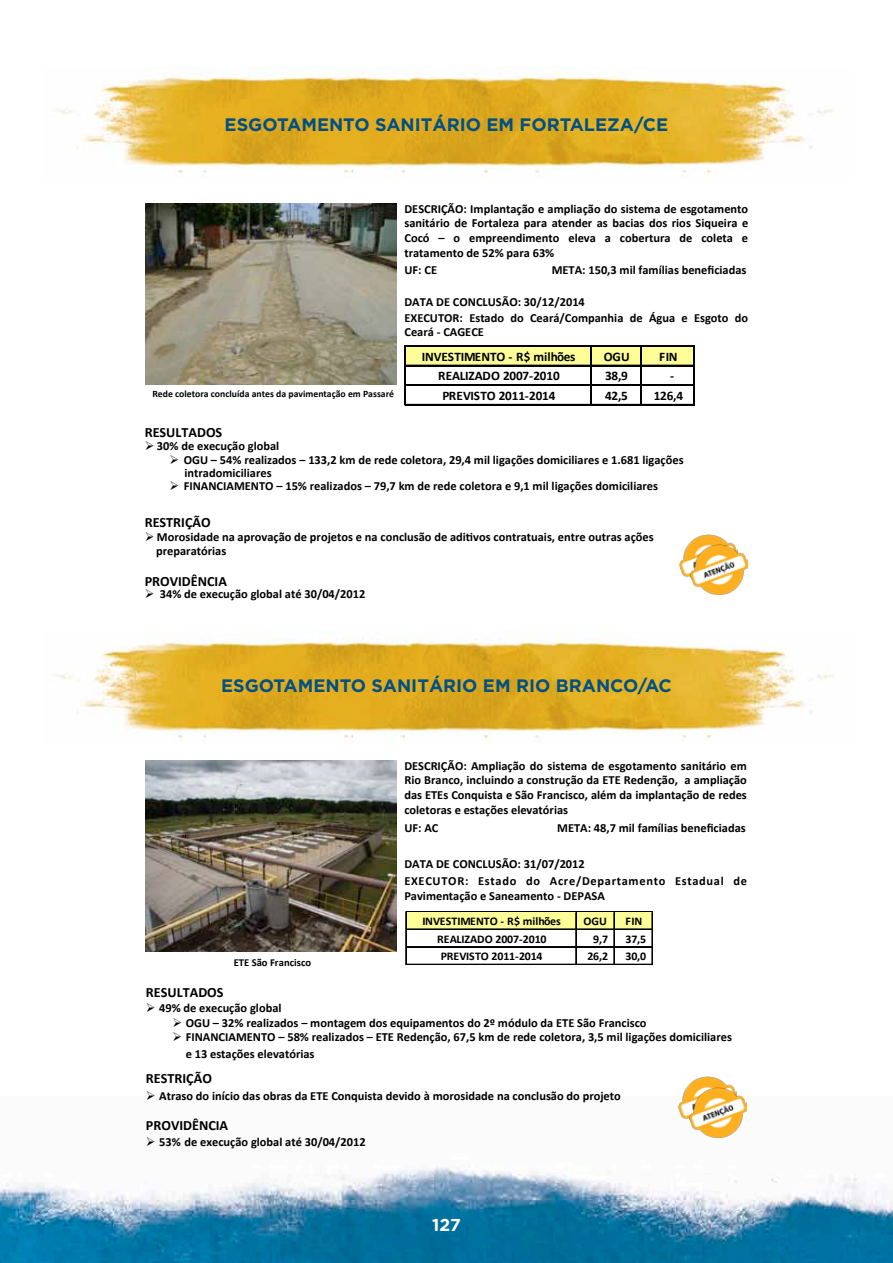
<style>
.page{position:relative;width:893px;height:1263px;background:#fff}
.page>*{position:absolute;margin:0;border:0;box-sizing:border-box;transform-origin:0 0}
.t1{font:700 18px "Gotham";color:#005085}
.t2{font:700 17.25px "Gotham";color:#fff}
.t3{font:700 14.1px "Calibri";color:#000}
.t4{font:700 13.05px "Calibri";letter-spacing:-.015em;color:#000}
.t5{font:700 12.45px/14.7px "Calibri";color:#000}
.t6{font:700 12.45px/17.7px "Calibri";letter-spacing:.055em;color:#000}
.t7{font:700 11.7px "Calibri";letter-spacing:-.015em;color:#000}
.t8{font:700 10.65px "Calibri";color:#000}
.t9{font:700 9.75px "Calibri";color:#000}
</style>
<div class="page">
<img style="left:0;top:1137px;width:893px;height:126px">
<img style="left:58px;top:72px;width:776px;height:107px">
<img style="left:58px;top:637px;width:776px;height:107px">
<div style="left:407px;top:912px;width:246px;height:18px;background:#fefe98"></div>
<hr style="left:407px;top:911px;width:246px;height:1px;background:#000">
<hr style="left:407px;top:928px;width:246px;height:1px;background:#000">
<hr style="left:407px;top:929px;width:246px;height:1px;background:#000">
<hr style="left:407px;top:946px;width:246px;height:1px;background:#000">
<hr style="left:406px;top:911px;width:1px;height:54px;background:#000">
<hr style="left:575px;top:912px;width:1px;height:53px;background:#000">
<hr style="left:576px;top:912px;width:1px;height:53px;background:#000">
<hr style="left:613px;top:912px;width:1px;height:53px;background:#000">
<hr style="left:614px;top:912px;width:1px;height:53px;background:#000">
<hr style="left:407px;top:964px;width:246px;height:1px;background:#000">
<hr style="left:651px;top:912px;width:1px;height:53px;background:#000">
<hr style="left:652px;top:912px;width:1px;height:53px;background:#000">
<img style="left:145px;top:761px;width:251px;height:190px">
<img style="left:678px;top:1076px;width:56px;height:44px">
<img style="left:689px;top:1087px;width:58px;height:50px">
<div style="left:406px;top:347px;width:289px;height:19px;background:#fefe98"></div>
<hr style="left:406px;top:345px;width:289px;height:2px;background:#000">
<hr style="left:406px;top:365px;width:289px;height:1px;background:#000">
<hr style="left:406px;top:384px;width:289px;height:1px;background:#000">
<hr style="left:406px;top:385px;width:289px;height:1px;background:#000">
<hr style="left:404px;top:345px;width:2px;height:60px;background:#000">
<hr style="left:590px;top:347px;width:1px;height:58px;background:#000">
<hr style="left:591px;top:347px;width:1px;height:58px;background:#000">
<hr style="left:640px;top:347px;width:1px;height:58px;background:#000">
<hr style="left:641px;top:347px;width:1px;height:58px;background:#000">
<hr style="left:406px;top:404px;width:289px;height:1px;background:#000">
<hr style="left:693px;top:347px;width:1px;height:58px;background:#000">
<hr style="left:694px;top:347px;width:1px;height:58px;background:#000">
<img style="left:145px;top:203px;width:251px;height:181px">
<img style="left:679px;top:534px;width:56px;height:44px">
<img style="left:690px;top:545px;width:58px;height:50px">
<p class="t1" style="left:225px;top:114px;width:234px">ESGOTAM ENTO SANITÁRIO</p>
<p class="t1" style="left:486px;top:114px;width:183px">EM FORTALEZA/CE</p>
<p class="t5" style="left:404px;top:201px;width:345px;text-align:justify">DESCRIÇÃO: Implantação e ampliação do sistema de esgotamento sanitário de Fortaleza para atender as bacias dos rios Siqueira e Cocó – o empreendimento eleva a cobertura de coleta e tratamento de 52% para 63%</p>
<p class="t5" style="left:404px;top:262px;width:34px">UF: CE</p>
<p class="t5" style="left:552px;top:262px;width:196px">META: 150,3 mil famílias beneficiadas</p>
<p class="t5" style="left:404px;top:294px;width:345px;line-height:15.9px">DATA DE CONCLUSÃO: 30/12/2014<br>EXECUTOR: Estado do Ceará/Companhia de Água e Esgoto do</p>
<p class="t5" style="left:404px;top:325px;width:81px">Ceará --‐ CAGECE</p>
<p class="t4" style="left:422px;top:348px;width:155px">INVESTIMENTO --‐ R$ milhões</p>
<p class="t4" style="left:604px;top:348px;width:27px">OGU</p>
<p class="t4" style="left:659px;top:348px;width:20px">FIN</p>
<p class="t4" style="left:438px;top:368px;width:123px">REALIZADO 2007--‐2010</p>
<p class="t4" style="left:605px;top:368px;width:24px">38,9</p>
<p class="t4" style="left:670px;top:368px;width:6px">--‐</p>
<p class="t9" style="left:152px;top:387px;width:243px">Rede coletora concluída antes da pavimentação em Passaré</p>
<p class="t4" style="left:442px;top:387px;width:114px">PREVISTO 2011--‐2014</p>
<p class="t4" style="left:605px;top:387px;width:24px">42,5</p>
<p class="t4" style="left:654px;top:387px;width:31px">126,4</p>
<p class="t3" style="left:145px;top:423px;width:79px">RESULTADOS</p>
<p class="t5" style="left:145px;top:439px;width:136px">➢➢ 30% de execução global</p>
<p class="t5" style="left:185px;top:453px;width:501px;line-height:13.4px;text-indent:-15px">➢➢ OGU – 54% realizados – 133,2 km de rede coletora, 29,4 mil ligações domiciliares e 1.681 ligações intradomiciliares</p>
<p class="t5" style="left:169px;top:479px;width:490px">➢➢ FINANCIAMENTO – 15% realizados – 79,7 km de rede coletora e 9,1 mil ligações domiciliares</p>
<p class="t3" style="left:145px;top:513px;width:68px">RESTRIÇÃO</p>
<p class="t5" style="left:156px;top:529px;width:499px;line-height:14.1px;text-indent:-12px">➢➢ Morosidade na aprovação de projetos e na conclusão de adiRvos contratuais, entre outras ações preparatórias</p>
<p class="t3" style="left:145px;top:572px;width:84px">PROVIDÊNCIA</p>
<p class="t5" style="left:145px;top:587px;width:222px">➢➢ 34% de execução global até 30/04/2012</p>
<p class="t1" style="left:221px;top:675px;width:234px">ESGOTAM ENTO SANITÁRIO</p>
<p class="t1" style="left:483px;top:675px;width:45px">EM RIO</p>
<p class="t1" style="left:556px;top:675px;width:104px">BRANCO/AC</p>
<p class="t8" style="left:234px;top:956px;width:79px">ETE São Francisco</p>
<p class="t5" style="left:404px;top:758px;width:344px;text-align:justify">DESCRIÇÃO: Ampliação do sistema de esgotamento sanitário em Rio Branco, incluindo a construção da ETE Redenção, a ampliação das ETEs Conquista e São Francisco, além da implantação de redes coletoras e estações elevatórias</p>
<p class="t5" style="left:404px;top:821px;width:36px">UF: AC</p>
<p class="t5" style="left:557px;top:821px;width:190px">META: 48,7 mil famílias beneficiadas</p>
<p class="t6" style="left:404px;top:855px;width:344px">DATA DE CONCLUSÃO: 31/07/2012<br>EXECUTOR: Estado do Acre/Departamento Estadual de</p>
<p class="t5" style="left:404px;top:889px;width:202px">Pavimentação e Saneamento --‐ DEPASA</p>
<p class="t7" style="left:422px;top:914px;width:140px">INVESTIMENTO --‐ R$ milhões</p>
<p class="t7" style="left:584px;top:914px;width:25px">OGU</p>
<p class="t7" style="left:626px;top:914px;width:18px">FIN</p>
<p class="t7" style="left:437px;top:931px;width:111px">REALIZADO 2007--‐2010</p>
<p class="t7" style="left:593px;top:931px;width:16px">9,7</p>
<p class="t7" style="left:626px;top:931px;width:22px">37,5</p>
<p class="t7" style="left:441px;top:949px;width:103px">PREVISTO 2011--‐2014</p>
<p class="t7" style="left:587px;top:949px;width:22px">26,2</p>
<p class="t7" style="left:626px;top:949px;width:22px">30,0</p>
<p class="t3" style="left:146px;top:983px;width:79px">RESULTADOS</p>
<p class="t5" style="left:146px;top:1000px;width:137px">➢➢ 49% de execução global</p>
<p class="t5" style="left:172px;top:1015px;width:476px">➢➢ OGU – 32% realizados – montagem dos equipamentos do 2º módulo da ETE São Francisco</p>
<p class="t5" style="left:186px;top:1028px;width:548px;line-height:16.8px;text-indent:-13px">➢➢ FINANCIAMENTO – 58% realizados – ETE Redenção, 67,5 km de rede coletora, 3,5 mil ligações domiciliares e 13 estações elevatórias</p>
<p class="t3" style="left:146px;top:1070px;width:68px">RESTRIÇÃO</p>
<p class="t5" style="left:146px;top:1089px;width:476px">➢➢ Atraso do início das obras da ETE Conquista devido à morosidade na conclusão do projeto</p>
<p class="t3" style="left:146px;top:1116px;width:84px">PROVIDÊNCIA</p>
<p class="t5" style="left:146px;top:1135px;width:221px">➢➢ 53% de execução global até 30/04/2012</p>
<p class="t2" style="left:432px;top:1215px;width:30px">127</p>
</div>
